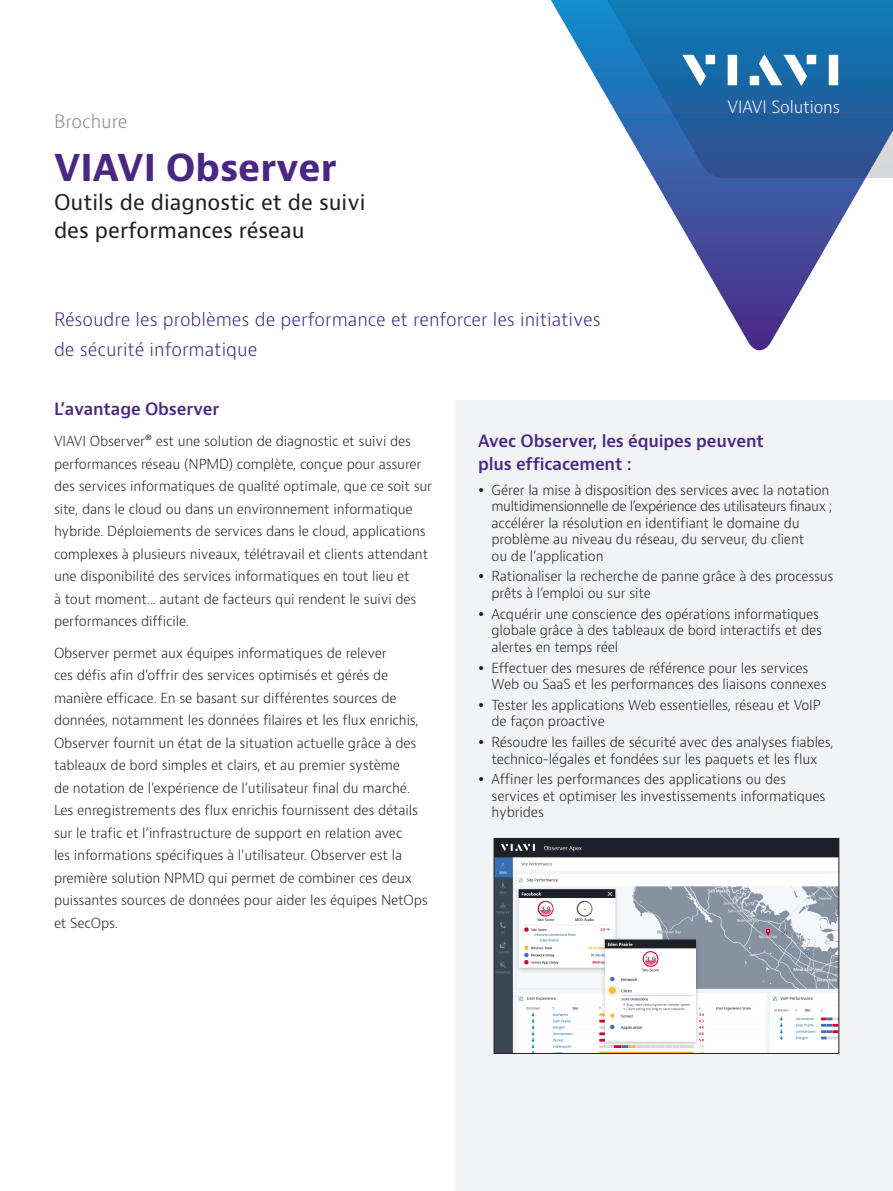
<style>
.page{position:relative;width:893px;height:1191px;background:#fff}
.page>*{position:absolute;margin:0;border:0;box-sizing:border-box;transform-origin:0 0}
.H1_Brand_Sub-Brand_2{font:700 36px "Bernino Sans";color:#4a2785}
.H3_Product_Descripto{font:21px/28.5px "Bernino Sans";color:#231f20}
.P_Intro_12_20{font:300 18px/30px "Bernino Sans";color:#4a2785}
.P_DocType{font:300 18px "Bernino Sans";color:#87898c}
.H2_Bullet_Heading_Pu{font:600 16.5px/22.5px "Bernino Sans";letter-spacing:-.01em;color:#4a2785}
.H2_Heading_Purple_12{font:600 16.5px "Bernino Sans";letter-spacing:-.01em;color:#4a2785}
.t1{font:300 16.5px "Bernino Sans";letter-spacing:-.01em;color:#fff}
.P_10_16{font:300 13.5px/22.5px "Bernino Sans";letter-spacing:-.01em;color:#231f20}
</style>
<div class="page">
<svg style="left:653px;top:178px;width:213px;height:172px"></svg>
<svg style="left:551px;top:0;width:342px;height:178px"></svg>
<svg style="left:682px;top:55px;width:24px;height:31px"></svg>
<div style="left:706px;top:55px;width:9px;height:9px;background:#fff"></div>
<div style="left:728px;top:55px;width:9px;height:30px;background:#fff"></div>
<div style="left:807px;top:55px;width:9px;height:9px;background:#fff"></div>
<div style="left:829px;top:55px;width:9px;height:30px;background:#fff"></div>
<svg style="left:759px;top:54px;width:48px;height:32px"></svg>
<div style="left:750px;top:76px;width:9px;height:9px;background:#fff"></div>
<div style="left:455px;top:401px;width:438px;height:790px;background:#f2f3f4"></div>
<img style="left:496px;top:840px;width:341px;height:211px">
<div style="left:494px;top:838px;width:345px;height:215px;border:1px solid #231f20"></div>
<p class="P_DocType" style="left:54px;top:110px;width:75px">Brochure</p>
<p class="H1_Brand_Sub-Brand_2" style="left:54px;top:145px;width:284px">VIAVI Observer</p>
<p class="H3_Product_Descripto" style="left:54px;top:188px;width:313px">Outils de diagnostic et de suivi des performances réseau</p>
<p class="P_Intro_12_20" style="left:54px;top:305px;width:548px">Résoudre les problèmes de performance et renforcer les initiatives de sécurité informatique</p>
<p class="t1" style="left:728px;top:96px;width:114px">VIAVI Solutions</p>
<p class="H2_Heading_Purple_12" style="left:54px;top:399px;width:167px">L’avantage Observer</p>
<p class="P_10_16" style="left:54px;top:430px;width:380px">VIAVI Observer® est une solution de diagnostic et suivi des performances réseau (NPMD) complète, conçue pour assurer des services informatiques de qualité optimale, que ce soit sur site, dans le cloud ou dans un environnement informatique hybride. Déploiements de services dans le cloud, applications complexes à plusieurs niveaux, télétravail et clients attendant une disponibilité des services informatiques en tout lieu et<br>à tout moment... autant de facteurs qui rendent le suivi des performances difficile.</p>
<p class="P_10_16" style="left:54px;top:641px;width:375px">Observer permet aux équipes informatiques de relever<br>ces défis afin d’offrir des services optimisés et gérés de manière efficace. En se basant sur différentes sources de données, notamment les données filaires et les flux enrichis, Observer fournit un état de la situation actuelle grâce à des tableaux de bord simples et clairs, et au premier système<br>de notation de l’expérience de l’utilisateur final du marché.<br>Les enregistrements des flux enrichis fournissent des détails sur le trafic et l’infrastructure de support en relation avec<br>les informations spécifiques à l’utilisateur. Observer est la première solution NPMD qui permet de combiner ces deux puissantes sources de données pour aider les équipes NetOps et SecOps.</p>
<p class="H2_Bullet_Heading_Pu" style="left:478px;top:430px;width:288px">Avec Observer, les équipes peuvent plus efficacement :</p>
<p class="P_10_16" style="left:492px;top:482px;width:342px;line-height:16.5px">Gérer la mise à disposition des services avec la notation multidimensionnelle de l’expérience des utilisateurs finaux ; accélérer la résolution en identifiant le domaine du problème au niveau du réseau, du serveur, du client<br>ou de l’application</p>
<p class="P_10_16" style="left:492px;top:568px;width:344px;line-height:16.5px">Rationaliser la recherche de panne grâce à des processus prêts à l’emploi ou sur site</p>
<p class="P_10_16" style="left:492px;top:606px;width:332px;line-height:16.5px">Acquérir une conscience des opérations informatiques globale grâce à des tableaux de bord interactifs et des alertes en temps réel</p>
<p class="P_10_16" style="left:492px;top:659px;width:337px;line-height:16.5px">Effectuer des mesures de référence pour les services<br>Web ou SaaS et les performances des liaisons connexes</p>
<p class="P_10_16" style="left:492px;top:697px;width:331px;line-height:16.5px">Tester les applications Web essentielles, réseau et VoIP de façon proactive</p>
<p class="P_10_16" style="left:492px;top:734px;width:344px;line-height:16.5px">Résoudre les failles de sécurité avec des analyses fiables, technico-légales et fondées sur les paquets et les flux</p>
<p class="P_10_16" style="left:492px;top:771px;width:336px;line-height:16.5px">Affiner les performances des applications ou des services et optimiser les investissements informatiques hybrides</p>
</div>
